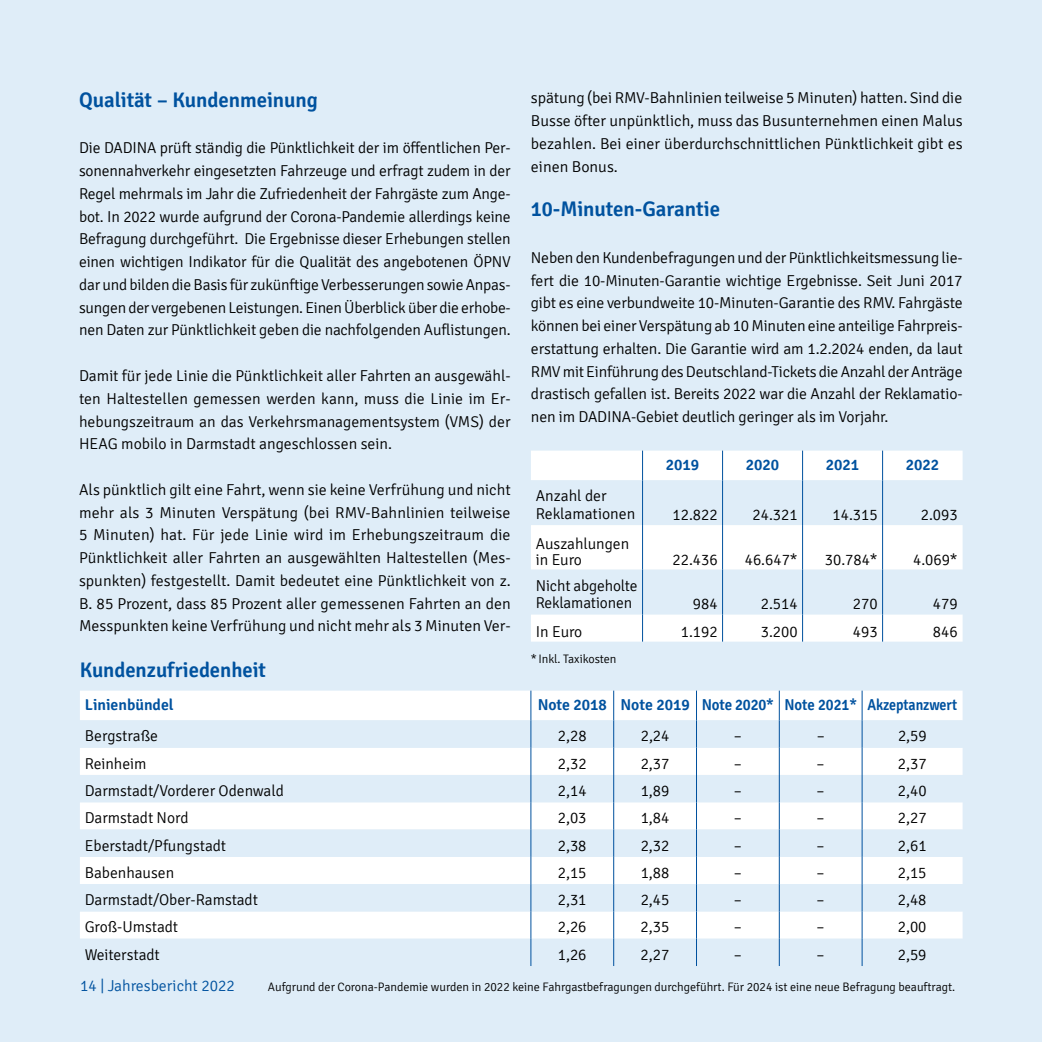
<style>
.page{position:relative;width:1042px;height:1042px;background:#dfedf8}
.page>*{position:absolute;margin:0;border:0;box-sizing:border-box;transform-origin:0 0}
.t1{font:600 21px "Signika";color:#00529f}
.t2{font:300 15.75px/22.8px "Signika";color:#000;text-align:justify}
.t3{font:600 15.75px "Signika";color:#00529f}
.t4{font:300 15.75px "Signika";color:#00529f}
.t5{font:300 12.25px "Signika";color:#000}
</style>
<div class="page">
<div style="left:80px;top:690px;width:882px;height:30px;background:#fff"></div>
<svg style="left:80px;top:720px;width:882px;height:246px"></svg>
<hr style="left:530px;top:690px;width:1px;height:30px;background:#00519e">
<hr style="left:613px;top:690px;width:1px;height:30px;background:#00519e">
<hr style="left:696px;top:690px;width:1px;height:30px;background:#00519e">
<hr style="left:779px;top:690px;width:1px;height:30px;background:#00519e">
<hr style="left:862px;top:690px;width:1px;height:30px;background:#00519e">
<svg style="left:530px;top:720px;width:1px;height:246px"></svg>
<svg style="left:613px;top:720px;width:1px;height:246px"></svg>
<svg style="left:696px;top:720px;width:1px;height:246px"></svg>
<svg style="left:779px;top:720px;width:1px;height:246px"></svg>
<svg style="left:862px;top:720px;width:1px;height:246px"></svg>
<div style="left:531px;top:450px;width:431px;height:191px;background:#fff"></div>
<svg style="left:531px;top:480px;width:431px;height:134px"></svg>
<hr style="left:642px;top:450px;width:1px;height:30px;background:#00519e">
<hr style="left:802px;top:450px;width:1px;height:30px;background:#00519e">
<hr style="left:642px;top:480px;width:1px;height:45px;background:#00519e">
<hr style="left:802px;top:480px;width:1px;height:45px;background:#00519e">
<hr style="left:642px;top:525px;width:1px;height:45px;background:#00519e">
<hr style="left:802px;top:525px;width:1px;height:45px;background:#00519e">
<hr style="left:642px;top:570px;width:1px;height:44px;background:#00519e">
<hr style="left:802px;top:570px;width:1px;height:44px;background:#00519e">
<svg style="left:642px;top:614px;width:1px;height:27px"></svg>
<svg style="left:802px;top:614px;width:1px;height:27px"></svg>
<hr style="left:722px;top:450px;width:1px;height:30px;background:#00519e">
<hr style="left:722px;top:480px;width:1px;height:45px;background:#00519e">
<hr style="left:722px;top:525px;width:1px;height:45px;background:#00519e">
<hr style="left:722px;top:570px;width:1px;height:44px;background:#00519e">
<svg style="left:722px;top:614px;width:1px;height:27px"></svg>
<hr style="left:882px;top:450px;width:1px;height:30px;background:#00519e">
<hr style="left:882px;top:480px;width:1px;height:45px;background:#00519e">
<hr style="left:882px;top:525px;width:1px;height:45px;background:#00519e">
<hr style="left:882px;top:570px;width:1px;height:44px;background:#00519e">
<svg style="left:882px;top:614px;width:1px;height:27px"></svg>
<p class="t2" style="left:531px;top:87px;width:433px">spätung (bei RMV-Bahnlinien teilweise 5 Minuten) hatten. Sind die Busse öfter unpünktlich, muss das Busunternehmen einen Malus bezahlen. Bei einer überdurchschnittlichen Pünktlichkeit gibt es einen Bonus.</p>
<h1 class="t1" style="left:531px;top:197px;width:191px">10-Minuten-Garantie</h1>
<p class="t2" style="left:531px;top:246px;width:433px">Neben den Kundenbefragungen und der Pünktlichkeitsmessung lie&shy;fert die 10-Minuten-Garantie wichtige Ergebnisse. Seit Juni 2017 gibt es eine verbundweite 10-Minuten-Garantie des RMV. Fahrgäste können bei einer Verspätung ab 10 Minuten eine anteilige Fahrpreis&shy;erstattung erhalten. Die Garantie wird am 1.2.2024 enden, da laut RMV mit Einführung des Deutschland-Tickets die Anzahl der Anträge drastisch gefallen ist. Bereits 2022 war die Anzahl der Reklamatio&shy;nen im DADINA-Gebiet deutlich geringer als im Vorjahr.</p>
<p class="t3" style="left:666px;top:456px;width:35px">2019</p>
<p class="t3" style="left:746px;top:456px;width:35px">2020</p>
<p class="t3" style="left:826px;top:456px;width:35px">2021</p>
<p class="t3" style="left:906px;top:456px;width:35px">2022</p>
<p class="t2" style="left:536px;top:487px;width:101px;line-height:17.5px">Anzahl der<br>Reklamationen</p>
<h1 class="t1" style="left:79px;top:87px;width:240px">Qualität – Kundenmeinung</h1>
<p class="t2" style="left:79px;top:137px;width:433px">Die DADINA prüft ständig die Pünktlichkeit der im öffentlichen Per&shy;sonennahverkehr eingesetzten Fahrzeuge und erfragt zudem in der Regel mehrmals im Jahr die Zufriedenheit der Fahrgäste zum Ange&shy;bot. In 2022 wurde aufgrund der Corona-Pandemie allerdings keine Befragung durchgeführt. Die Ergebnisse dieser Erhebungen stellen einen wichtigen Indikator für die Qualität des angebotenen ÖPNV dar und bilden die Basis für zukünftige Verbesserungen sowie Anpas&shy;sungen der vergebenen Leistungen. Einen Überblick über die erhobe&shy;nen Daten zur Pünktlichkeit geben die nachfolgenden Auflistungen.</p>
<p class="t2" style="left:79px;top:365px;width:433px">Damit für jede Linie die Pünktlichkeit aller Fahrten an ausgewähl&shy;ten Haltestellen gemessen werden kann, muss die Linie im Er&shy;hebungszeitraum an das Verkehrsmanagementsystem (VMS) der HEAG mobilo in Darmstadt angeschlossen sein.</p>
<p class="t2" style="left:79px;top:478px;width:433px">Als pünktlich gilt eine Fahrt, wenn sie keine Verfrühung und nicht mehr als 3 Minuten Verspätung (bei RMV-Bahnlinien teilweise 5 Minuten) hat. Für jede Linie wird im Erhebungszeitraum die Pünktlichkeit aller Fahrten an ausgewählten Haltestellen (Mes&shy;spunkten) festgestellt. Damit bedeutet eine Pünktlichkeit von z.<br>B. 85 Prozent, dass 85 Prozent aller gemessenen Fahrten an den Messpunkten keine Verfrühung und nicht mehr als 3 Minuten Ver-</p>
<h1 class="t1" style="left:80px;top:658px;width:187px">Kundenzufriedenheit</h1>
<p class="t3" style="left:85px;top:696px;width:90px">Linienbündel</p>
<p class="t3" style="left:538px;top:696px;width:421px">Note 2018 Note 2019 Note 2020* Note 2021* Akzeptanzwert</p>
<p class="t2" style="left:85px;top:725px;width:75px">Bergstraße</p>
<p class="t2" style="left:558px;top:725px;width:30px">2,28</p>
<p class="t2" style="left:641px;top:725px;width:30px">2,24</p>
<p class="t2" style="left:734px;top:725px;width:10px">–</p>
<p class="t2" style="left:816px;top:725px;width:10px">–</p>
<p class="t2" style="left:898px;top:725px;width:30px">2,59</p>
<p class="t2" style="left:85px;top:752px;width:63px">Reinheim</p>
<p class="t2" style="left:558px;top:752px;width:30px">2,32</p>
<p class="t2" style="left:641px;top:752px;width:30px">2,37</p>
<p class="t2" style="left:734px;top:752px;width:10px">–</p>
<p class="t2" style="left:816px;top:752px;width:10px">–</p>
<p class="t2" style="left:898px;top:752px;width:30px">2,37</p>
<p class="t2" style="left:85px;top:779px;width:201px">Darmstadt/Vorderer Odenwald</p>
<p class="t2" style="left:558px;top:779px;width:30px">2,14</p>
<p class="t2" style="left:641px;top:779px;width:30px">1,89</p>
<p class="t2" style="left:734px;top:779px;width:10px">–</p>
<p class="t2" style="left:816px;top:779px;width:10px">–</p>
<p class="t2" style="left:898px;top:779px;width:30px">2,40</p>
<p class="t2" style="left:85px;top:807px;width:105px">Darmstadt Nord</p>
<p class="t2" style="left:558px;top:807px;width:30px">2,03</p>
<p class="t2" style="left:641px;top:807px;width:30px">1,84</p>
<p class="t2" style="left:734px;top:807px;width:10px">–</p>
<p class="t2" style="left:816px;top:807px;width:10px">–</p>
<p class="t2" style="left:898px;top:807px;width:30px">2,27</p>
<p class="t2" style="left:85px;top:834px;width:143px">Eberstadt/Pfungstadt</p>
<p class="t2" style="left:558px;top:834px;width:30px">2,38</p>
<p class="t2" style="left:641px;top:834px;width:30px">2,32</p>
<p class="t2" style="left:734px;top:834px;width:10px">–</p>
<p class="t2" style="left:816px;top:834px;width:10px">–</p>
<p class="t2" style="left:898px;top:834px;width:30px">2,61</p>
<p class="t2" style="left:85px;top:861px;width:91px">Babenhausen</p>
<p class="t2" style="left:558px;top:861px;width:30px">2,15</p>
<p class="t2" style="left:641px;top:861px;width:30px">1,88</p>
<p class="t2" style="left:734px;top:861px;width:10px">–</p>
<p class="t2" style="left:816px;top:861px;width:10px">–</p>
<p class="t2" style="left:898px;top:861px;width:30px">2,15</p>
<p class="t2" style="left:85px;top:889px;width:175px">Darmstadt/Ober-Ramstadt</p>
<p class="t2" style="left:558px;top:889px;width:30px">2,31</p>
<p class="t2" style="left:641px;top:889px;width:30px">2,45</p>
<p class="t2" style="left:734px;top:889px;width:10px">–</p>
<p class="t2" style="left:816px;top:889px;width:10px">–</p>
<p class="t2" style="left:898px;top:889px;width:30px">2,48</p>
<p class="t2" style="left:85px;top:916px;width:95px">Groß-Umstadt</p>
<p class="t2" style="left:558px;top:916px;width:30px">2,26</p>
<p class="t2" style="left:640px;top:916px;width:30px">2,35</p>
<p class="t2" style="left:734px;top:916px;width:10px">–</p>
<p class="t2" style="left:816px;top:916px;width:10px">–</p>
<p class="t2" style="left:898px;top:916px;width:30px">2,00</p>
<p class="t2" style="left:85px;top:943px;width:77px">Weiterstadt</p>
<p class="t2" style="left:558px;top:943px;width:30px">1,26</p>
<p class="t2" style="left:640px;top:943px;width:30px">2,27</p>
<p class="t2" style="left:734px;top:943px;width:10px">–</p>
<p class="t2" style="left:816px;top:943px;width:10px">–</p>
<p class="t2" style="left:898px;top:943px;width:30px">2,59</p>
<p class="t2" style="left:672px;top:504px;width:47px">12.822</p>
<p class="t2" style="left:752px;top:504px;width:47px">24.321</p>
<p class="t2" style="left:832px;top:504px;width:47px">14.315</p>
<p class="t2" style="left:921px;top:504px;width:38px">2.093</p>
<p class="t2" style="left:536px;top:536px;width:95px;line-height:15.8px">Auszahlungen in Euro</p>
<p class="t2" style="left:672px;top:548px;width:47px">22.436</p>
<p class="t2" style="left:745px;top:548px;width:54px">46.647*</p>
<p class="t2" style="left:825px;top:548px;width:54px">30.784*</p>
<p class="t2" style="left:913px;top:548px;width:46px">4.069*</p>
<p class="t2" style="left:536px;top:577px;width:103px;line-height:17.5px">Nicht abgeholte<br>Reklamationen</p>
<p class="t2" style="left:693px;top:593px;width:26px">984</p>
<p class="t2" style="left:761px;top:593px;width:38px">2.514</p>
<p class="t2" style="left:853px;top:593px;width:26px">270</p>
<p class="t2" style="left:933px;top:593px;width:26px">479</p>
<p class="t2" style="left:536px;top:620px;width:48px">In Euro</p>
<p class="t2" style="left:681px;top:620px;width:38px">1.192</p>
<p class="t2" style="left:761px;top:620px;width:38px">3.200</p>
<p class="t2" style="left:853px;top:620px;width:26px">493</p>
<p class="t2" style="left:933px;top:620px;width:26px">846</p>
<p class="t5" style="left:531px;top:652px;width:87px">* Inkl. Taxikosten</p>
<p class="t4" style="left:80px;top:977px;width:156px">14 | Jahresbericht 2022</p>
<p class="t5" style="left:268px;top:980px;width:689px">Aufgrund der Corona-Pandemie wurden in 2022 keine Fahrgastbefragungen durchgeführt. Für 2024 ist eine neue Befragung beauftragt.</p>
</div>
